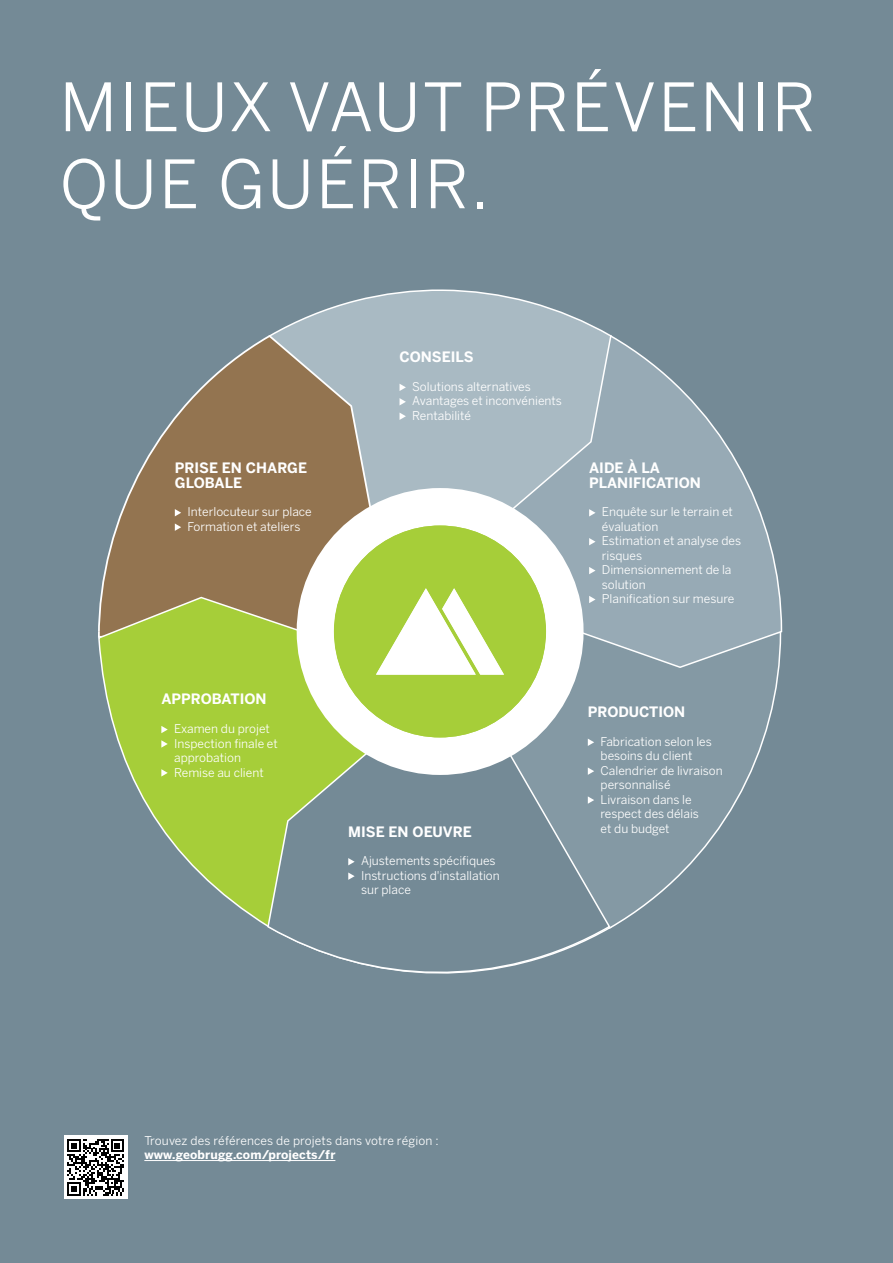
<style>
.page{position:relative;width:893px;height:1263px;background:#748a96}
.page>*{position:absolute;margin:0;border:0;box-sizing:border-box;transform-origin:0 0}
.t1{font:66px/76.9px "Benton Sans";letter-spacing:.03em;color:#fff}
.t2{font:700 14.25px/14.4px "Benton Sans";color:#fff}
.t3{font:12px/14.4px "Benton Sans";color:#fff}
.t4{font:700 12px "Benton Sans";letter-spacing:.01em;color:#fff}
</style>
<div class="page">
<svg style="left:509px;top:669px;width:271px;height:259px"></svg>
<svg style="left:509px;top:336px;width:274px;height:333px"></svg>
<svg style="left:272px;top:289px;width:341px;height:225px;background:#a3b5be"></svg>
<svg style="left:100px;top:334px;width:273px;height:262px"></svg>
<svg style="left:98px;top:596px;width:273px;height:330px"></svg>
<svg style="left:266px;top:748px;width:345px;height:226px"></svg>
<div style="left:64px;top:1135px;width:64px;height:64px;background:#fff"></div>
<svg style="left:67px;top:1139px;width:57px;height:57px"></svg>
<hr style="left:144px;top:1160px;width:191px;height:1px;background:#fff">
<div style="left:315px;top:507px;width:250px;height:249px;background:#fff;border-radius:50%"></div>
<div style="left:297px;top:488px;width:287px;height:287px;border:38px solid #fff;border-radius:50%"></div>
<div style="left:334px;top:525px;width:212px;height:212px;background:#a6ce39;border-radius:50%"></div>
<svg style="left:376px;top:588px;width:128px;height:141px"></svg>
<svg style="left:400px;top:384px;width:6px;height:7px"></svg>
<svg style="left:400px;top:398px;width:6px;height:7px"></svg>
<svg style="left:400px;top:413px;width:6px;height:7px"></svg>
<svg style="left:589px;top:509px;width:6px;height:7px"></svg>
<svg style="left:589px;top:538px;width:6px;height:7px"></svg>
<svg style="left:589px;top:567px;width:6px;height:7px"></svg>
<svg style="left:589px;top:596px;width:6px;height:7px"></svg>
<svg style="left:161px;top:726px;width:7px;height:7px"></svg>
<svg style="left:161px;top:740px;width:7px;height:8px"></svg>
<svg style="left:161px;top:769px;width:7px;height:7px"></svg>
<svg style="left:175px;top:509px;width:6px;height:7px"></svg>
<svg style="left:175px;top:523px;width:6px;height:8px"></svg>
<svg style="left:348px;top:858px;width:7px;height:7px"></svg>
<svg style="left:348px;top:872px;width:7px;height:8px"></svg>
<svg style="left:588px;top:739px;width:6px;height:7px"></svg>
<svg style="left:588px;top:767px;width:6px;height:8px"></svg>
<svg style="left:588px;top:796px;width:6px;height:8px"></svg>
<h1 class="t1" style="left:60px;top:68px;width:758px">MIEUX VAUT PRÉVENIR<br>QUE GUÉRIR.</h1>
<p class="t2" style="left:175px;top:460px;width:134px">PRISE EN CHARGE<br>GLOBALE</p>
<p class="t3" style="left:188px;top:505px;width:126px">Interlocuteur sur place<br>Formation et ateliers</p>
<p class="t2" style="left:161px;top:692px;width:107px">APPROBATION</p>
<p class="t3" style="left:174px;top:721px;width:105px">Examen du projet<br>Inspection finale et approbation<br>Remise au client</p>
<p class="t2" style="left:400px;top:350px;width:76px">CONSEILS</p>
<p class="t3" style="left:412px;top:379px;width:151px">Solutions alternatives<br>Avantages et inconvénients<br>Rentabilité</p>
<p class="t2" style="left:589px;top:461px;width:113px">AIDE À LA<br>PLANIFICATION</p>
<p class="t3" style="left:602px;top:505px;width:141px">Enquête sur le terrain et évaluation<br>Estimation et analyse des risques<br>Dimensionnement de la solution<br>Planification sur mesure</p>
<p class="t2" style="left:348px;top:824px;width:125px">MISE EN OEUVRE</p>
<p class="t3" style="left:361px;top:854px;width:140px">Ajustements spécifiques<br>Instructions d'installation sur place</p>
<p class="t2" style="left:588px;top:704px;width:99px">PRODUCTION</p>
<p class="t3" style="left:601px;top:734px;width:124px">Fabrication selon les besoins du client<br>Calendrier de livraison personnalisé<br>Livraison dans le respect des délais<br>et du budget</p>
<p class="t3" style="left:144px;top:1133px;width:296px">Trouvez des références de projets dans votre région :</p>
<p class="t4" style="left:144px;top:1148px;width:193px">www.geobrugg.com/projects/fr</p>
</div>
